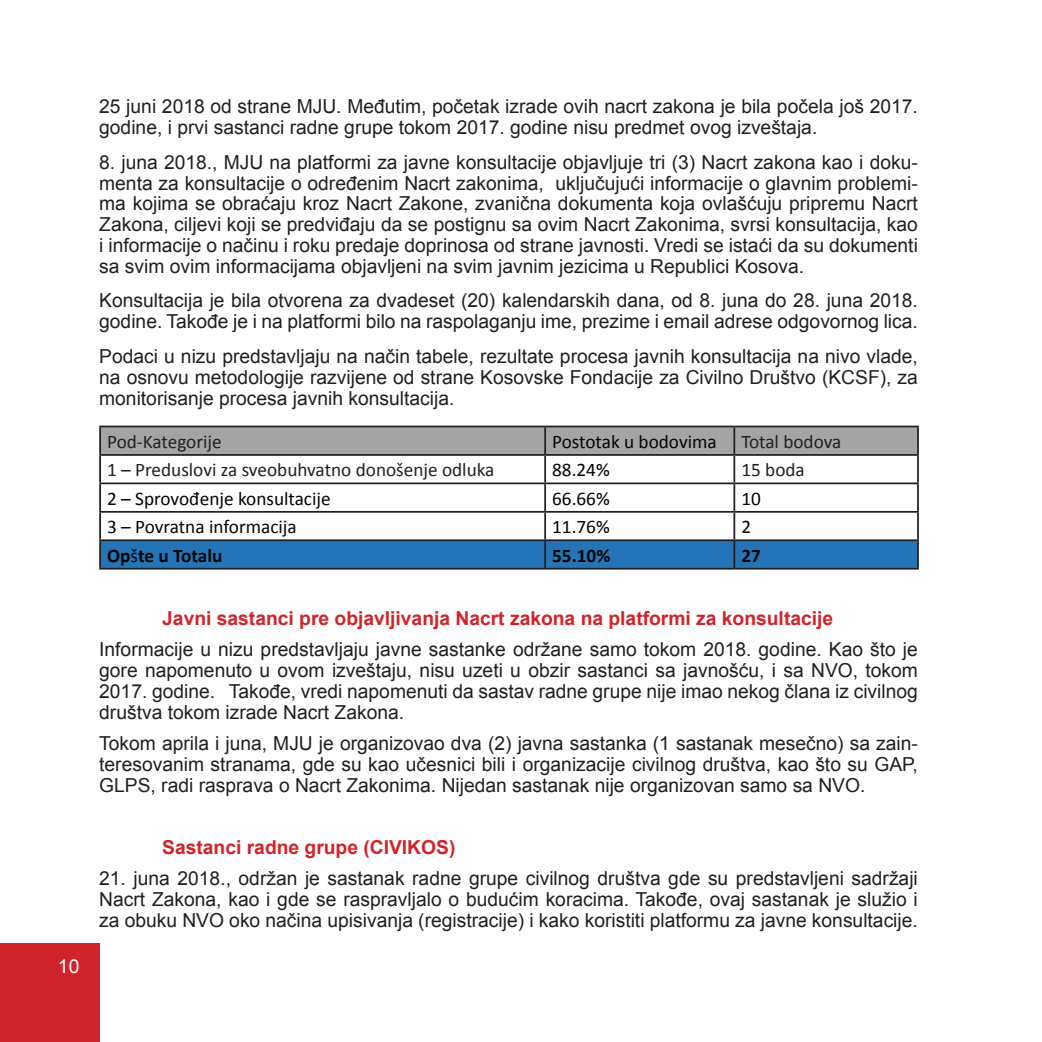
<style>
.page{position:relative;width:1042px;height:1042px;background:#fff}
.page>*{position:absolute;margin:0;border:0;box-sizing:border-box;transform-origin:0 0}
.t1{font:19.25px/20.8px "Arial";color:#231f20;text-align:justify}
.t2{font:700 19.25px "Arial";color:#d1232a}
.t3{font:19.25px "Calibri";color:#040503}
.t4{font:19.25px "Calibri";color:#231f20}
.t5{font:700 19.25px "Calibri";color:#040503}
.t6{font:19.25px "Arial";color:#fff}
.s1{font-weight:400}
</style>
<div class="page">
<div style="left:0;top:943px;width:99px;height:99px;background:#d1232a"></div>
<div style="left:101px;top:427px;width:816px;height:27px;background:#a5a4a4"></div>
<svg style="left:101px;top:541px;width:816px;height:27px;background:#2473b5"></svg>
<hr style="left:99px;top:426px;width:446px;height:1px;background:#231f20">
<hr style="left:99px;top:427px;width:2px;height:27px;background:#231f20">
<hr style="left:545px;top:426px;width:189px;height:1px;background:#231f20">
<hr style="left:544px;top:427px;width:2px;height:27px;background:#231f20">
<hr style="left:734px;top:426px;width:185px;height:1px;background:#231f20">
<hr style="left:733px;top:427px;width:2px;height:27px;background:#231f20">
<hr style="left:917px;top:427px;width:2px;height:27px;background:#231f20">
<hr style="left:99px;top:454px;width:446px;height:2px;background:#231f20">
<hr style="left:99px;top:456px;width:2px;height:26px;background:#231f20">
<hr style="left:545px;top:454px;width:189px;height:2px;background:#231f20">
<hr style="left:544px;top:456px;width:2px;height:26px;background:#231f20">
<hr style="left:734px;top:454px;width:185px;height:2px;background:#231f20">
<hr style="left:733px;top:456px;width:2px;height:26px;background:#231f20">
<hr style="left:917px;top:456px;width:2px;height:26px;background:#231f20">
<hr style="left:99px;top:482px;width:446px;height:2px;background:#231f20">
<hr style="left:99px;top:484px;width:2px;height:27px;background:#231f20">
<hr style="left:545px;top:482px;width:189px;height:2px;background:#231f20">
<hr style="left:544px;top:484px;width:2px;height:27px;background:#231f20">
<hr style="left:734px;top:482px;width:185px;height:2px;background:#231f20">
<hr style="left:733px;top:484px;width:2px;height:27px;background:#231f20">
<hr style="left:917px;top:484px;width:2px;height:27px;background:#231f20">
<hr style="left:99px;top:511px;width:446px;height:2px;background:#231f20">
<hr style="left:99px;top:513px;width:2px;height:26px;background:#231f20">
<hr style="left:545px;top:511px;width:189px;height:2px;background:#231f20">
<hr style="left:544px;top:513px;width:2px;height:26px;background:#231f20">
<hr style="left:734px;top:511px;width:185px;height:2px;background:#231f20">
<hr style="left:733px;top:513px;width:2px;height:26px;background:#231f20">
<hr style="left:917px;top:513px;width:2px;height:26px;background:#231f20">
<hr style="left:99px;top:539px;width:446px;height:2px;background:#231f20">
<hr style="left:99px;top:541px;width:2px;height:27px;background:#231f20">
<hr style="left:545px;top:539px;width:189px;height:2px;background:#231f20">
<hr style="left:544px;top:541px;width:2px;height:27px;background:#231f20">
<hr style="left:734px;top:539px;width:185px;height:2px;background:#231f20">
<hr style="left:733px;top:541px;width:2px;height:27px;background:#231f20">
<hr style="left:917px;top:541px;width:2px;height:27px;background:#231f20">
<hr style="left:99px;top:568px;width:446px;height:1px;background:#231f20">
<hr style="left:545px;top:568px;width:189px;height:1px;background:#231f20">
<hr style="left:734px;top:568px;width:185px;height:1px;background:#231f20">
<p class="t6" style="left:58px;top:953px;width:23px">10</p>
<p class="t1" style="left:99px;top:96px;width:820px">25 juni 2018 od strane MJU. Međutim, početak izrade ovih nacrt zakona je bila počela još 2017. godine, i prvi sastanci radne grupe tokom 2017. godine nisu predmet ovog izveštaja.</p>
<p class="t1" style="left:99px;top:152px;width:820px">8. juna 2018., MJU na platformi za javne konsultacije objavljuje tri (3) Nacrt zakona kao i doku&shy;menta za konsultacije o određenim Nacrt zakonima, uključujući informacije o glavnim problemi&shy;ma kojima se obraćaju kroz Nacrt Zakone, zvanična dokumenta koja ovlašćuju pripremu Nacrt Zakona, ciljevi koji se predviđaju da se postignu sa ovim Nacrt Zakonima, svrsi konsultacija, kao i informacije o načinu i roku predaje doprinosa od strane javnosti. Vredi se istaći da su dokumenti sa svim ovim informacijama objavljeni na svim javnim jezicima u Republici Kosova.</p>
<p class="t1" style="left:99px;top:290px;width:820px">Konsultacija je bila otvorena za dvadeset (20) kalendarskih dana, od 8. juna do 28. juna 2018. godine. Takođe je i na platformi bilo na raspolaganju ime, prezime i email adrese odgovornog lica.</p>
<p class="t1" style="left:99px;top:346px;width:820px">Podaci u nizu predstavljaju na način tabele, rezultate procesa javnih konsultacija na nivo vlade, na osnovu metodologije razvijene od strane Kosovske Fondacije za Civilno Društvo (KCSF), za monitorisanje procesa javnih konsultacija.</p>
<p class="t4" style="left:107px;top:429px;width:116px">Pod-Kategorije</p>
<p class="t3" style="left:552px;top:429px;width:166px">Postotak u bodovima</p>
<p class="t4" style="left:741px;top:429px;width:102px">Total bodova</p>
<p class="t4" style="left:107px;top:458px;width:389px">1 – Preduslovi za sveobuhvatno donošenje odluka</p>
<p class="t3" style="left:552px;top:458px;width:59px">88.24%</p>
<p class="t4" style="left:741px;top:458px;width:65px">15 boda</p>
<p class="t3" style="left:107px;top:486px;width:225px">2 – Sprovođenje konsultacije</p>
<p class="t3" style="left:552px;top:486px;width:59px">66.66%</p>
<p class="t3" style="left:741px;top:486px;width:21px">10</p>
<p class="t3" style="left:107px;top:515px;width:191px">3 – Povratna informacija</p>
<p class="t3" style="left:552px;top:515px;width:59px">11.76%</p>
<p class="t3" style="left:741px;top:515px;width:11px">2</p>
<p class="t5" style="left:107px;top:543px;width:117px">Op<span class="s1">š</span>te u Totalu</p>
<p class="t5" style="left:552px;top:543px;width:60px">55.10%</p>
<p class="t5" style="left:741px;top:543px;width:21px">27</p>
<p class="t2" style="left:162px;top:605px;width:672px">Javni sastanci pre objavljivanja Nacrt zakona na platformi za konsultacije</p>
<p class="t1" style="left:99px;top:639px;width:820px">Informacije u nizu predstavljaju javne sastanke održane samo tokom 2018. godine. Kao što je gore napomenuto u ovom izveštaju, nisu uzeti u obzir sastanci sa javnošću, i sa NVO, tokom 2017. godine. Takođe, vredi napomenuti da sastav radne grupe nije imao nekog člana iz civilnog društva tokom izrade Nacrt Zakona.</p>
<p class="t1" style="left:99px;top:733px;width:820px">Tokom aprila i juna, MJU je organizovao dva (2) javna sastanka (1 sastanak mesečno) sa zain&shy;teresovanim stranama, gde su kao učesnici bili i organizacije civilnog društva, kao što su GAP, GLPS, radi rasprava o Nacrt Zakonima. Nijedan sastanak nije organizovan samo sa NVO.</p>
<p class="t2" style="left:162px;top:834px;width:220px">Sastanci radne grupe (CIVIKOS</p>
<p class="t2" style="left:449px;top:834px;width:8px">)</p>
<p class="t1" style="left:99px;top:868px;width:820px">21. juna 2018., održan je sastanak radne grupe civilnog društva gde su predstavljeni sadržaji Nacrt Zakona, kao i gde se raspravljalo o budućim koracima. Takođe, ovaj sastanak je služio i za obuku NVO oko načina upisivanja (registracije) i kako koristiti platformu za javne konsultacije.</p>
</div>
